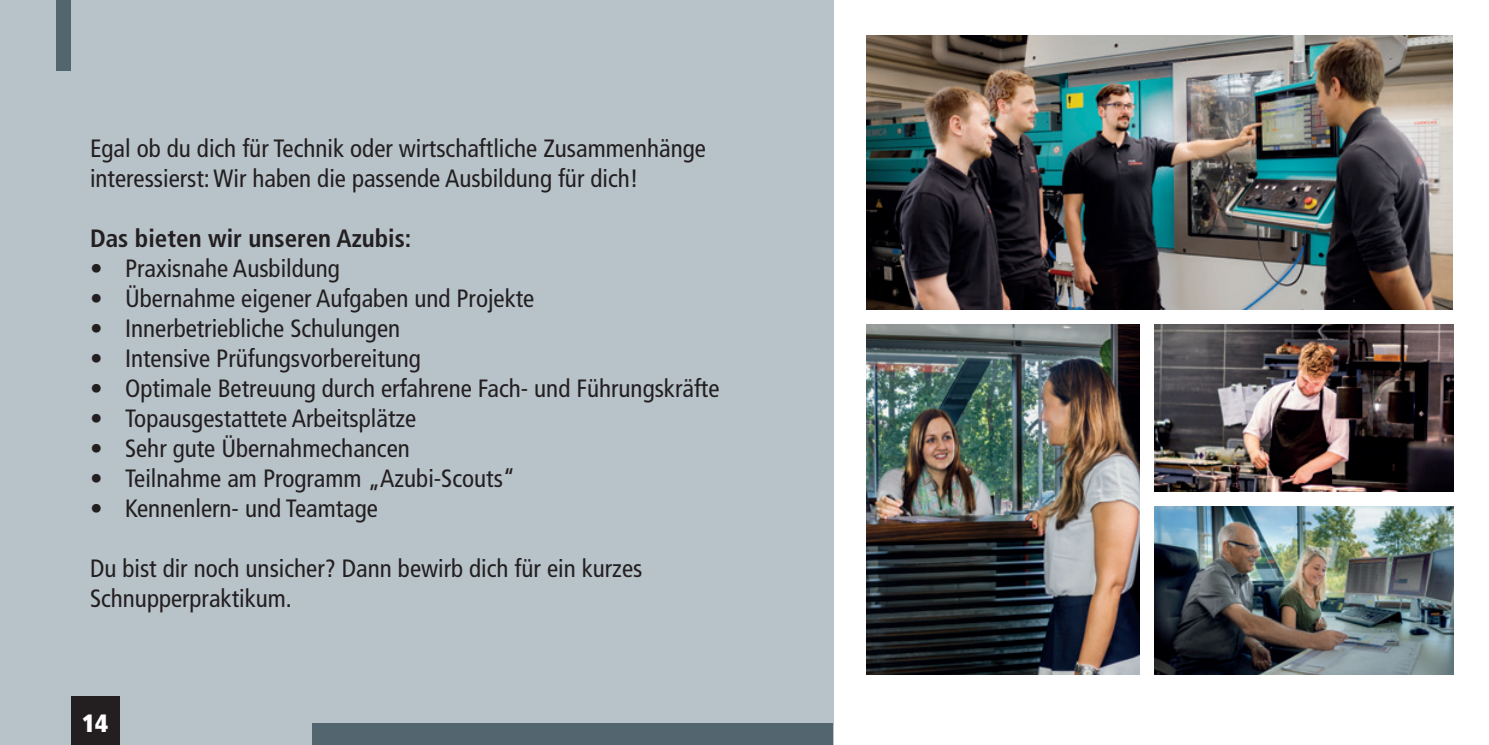
<style>
.page{position:relative;width:1489px;height:745px;background:#fff}
.page>*{position:absolute;margin:0;border:0;box-sizing:border-box;transform-origin:0 0}
.t1{font:condensed 25px/30px "Frutiger LT Std";color:#231f20}
.t2{font:700 condensed 25px "Frutiger LT Std";color:#231f20}
.t3{font:900 condensed 25px "Frutiger LT Std";color:#fff}
</style>
<div class="page">
<div style="left:0;top:0;width:833px;height:744px;background:#b7c2c9"></div>
<div style="left:57px;top:0;width:14px;height:71px;background:#53656e"></div>
<div style="left:313px;top:723px;width:520px;height:21px;background:#53656e"></div>
<img style="left:866px;top:35px;width:586px;height:274px">
<img style="left:1154px;top:506px;width:299px;height:167px">
<img style="left:1154px;top:324px;width:299px;height:167px">
<img style="left:866px;top:324px;width:273px;height:349px">
<div style="left:71px;top:696px;width:48px;height:48px;background:#231f20"></div>
<p class="t1" style="left:90px;top:133px;width:617px">Egal ob du dich für Technik oder wirtschaftliche Zusammenhänge interessierst: Wir haben die passende Ausbildung für dich!</p>
<p class="t2" style="left:90px;top:223px;width:323px">Das bieten wir unseren Azubis:</p>
<p class="t1" style="left:90px;top:253px;width:251px">• Praxisnahe Ausbildung</p>
<p class="t1" style="left:90px;top:283px;width:446px">• Übernahme eigener Aufgaben und Projekte</p>
<p class="t1" style="left:90px;top:313px;width:311px">• Innerbetriebliche Schulungen</p>
<p class="t1" style="left:90px;top:343px;width:332px">• Intensive Prüfungsvorbereitung</p>
<p class="t1" style="left:90px;top:373px;width:631px">• Optimale Betreuung durch erfahrene Fach- und Führungskräfte</p>
<p class="t1" style="left:90px;top:403px;width:328px">• Topausgestattete Arbeitsplätze</p>
<p class="t1" style="left:90px;top:433px;width:321px">• Sehr gute Übernahmechancen</p>
<p class="t1" style="left:90px;top:463px;width:427px">• Teilnahme am Programm „Azubi-Scouts“</p>
<p class="t1" style="left:90px;top:493px;width:289px">• Kennenlern- und Teamtage</p>
<p class="t1" style="left:90px;top:553px;width:554px">Du bist dir noch unsicher? Dann bewirb dich für ein kurzes</p>
<p class="t1" style="left:90px;top:583px;width:203px">Schnupperpraktikum.</p>
<p class="t3" style="left:82px;top:707px;width:28px">14</p>
</div>
